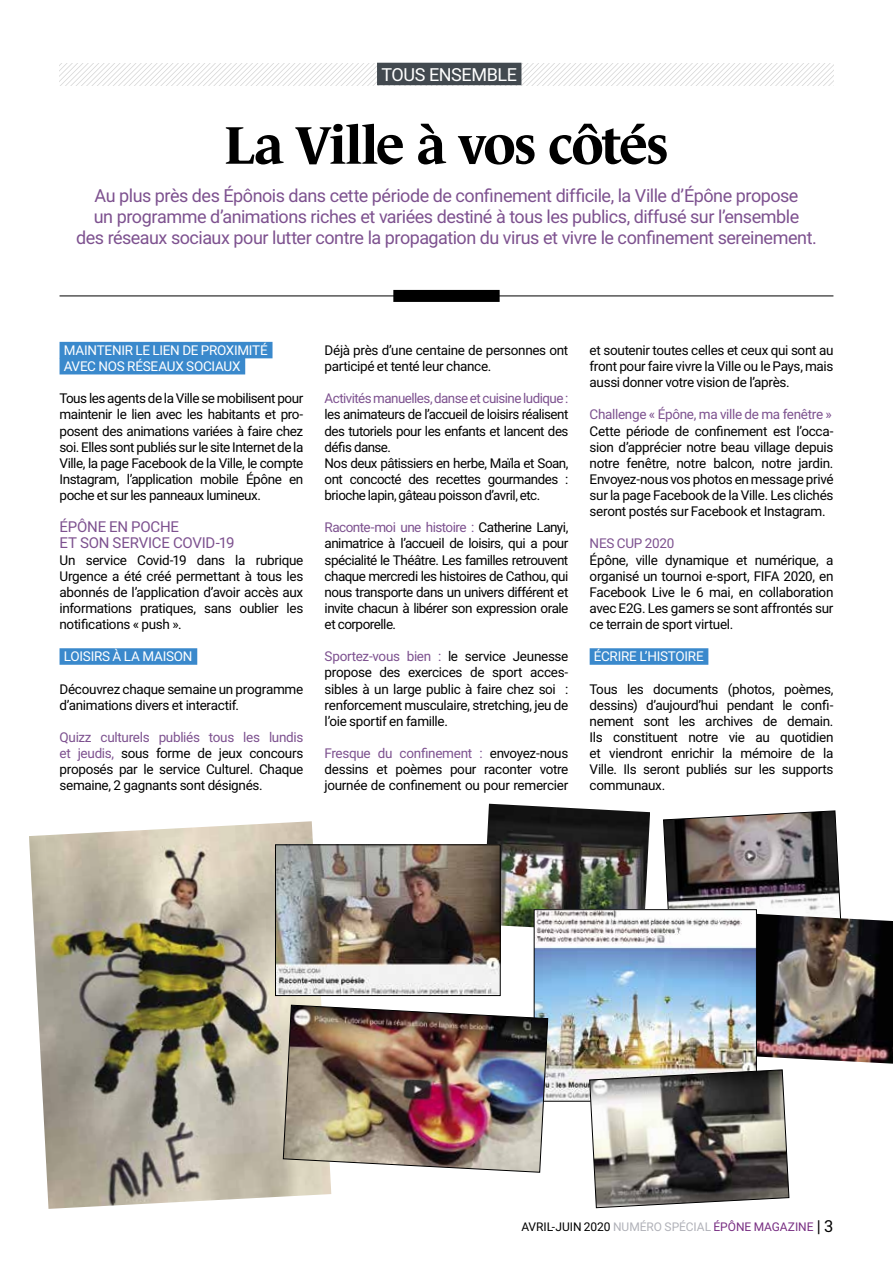
<style>
.page{position:relative;width:893px;height:1263px;background:#fff}
.page>*{position:absolute;margin:0;border:0;box-sizing:border-box;transform-origin:0 0}
.t1{font:700 54px "Le Monde Journal Std";letter-spacing:-.03em;color:#000}
.t2{font:18px/21px "Roboto";letter-spacing:-.025em;color:#7d518f;text-align:center}
.t3{font:18px "Roboto";letter-spacing:-.025em;color:#fff}
.t4{font:15px/16.2px "Roboto";letter-spacing:-.015em;color:#7d518f}
.t5{font:13.5px/16px "Roboto";letter-spacing:-.025em;color:#000;text-align:justify}
.t6{font:13.5px "Roboto";letter-spacing:-.03em;color:#7d518f}
.t7{font:13.5px/16px "Roboto";letter-spacing:-.02em;color:#fff}
.t8{font:12px "Roboto";letter-spacing:-.005em;color:#b1b2b9}
.t9{font:12px "Roboto";color:#000}
.s1{color:#7d518f}
.s2{color:#000}
.s3{color:#782e82}
.s4{font-size:16.5px;color:#000}
</style>
<div class="page">
<svg style="left:663px;top:810px;width:178px;height:103px;background:#7c7676"></svg>
<img style="left:757px;top:913px;width:136px;height:151px">
<svg style="left:60px;top:64px;width:773px;height:21px"></svg>
<div style="left:377px;top:63px;width:144px;height:22px;background:#42494f"></div>
<hr style="left:60px;top:296px;width:773px;height:1px;background:#000">
<div style="left:393px;top:290px;width:107px;height:12px;background:#000"></div>
<div style="left:60px;top:342px;width:212px;height:16px;background:#3a89cc"></div>
<div style="left:60px;top:358px;width:185px;height:16px;background:#3a89cc"></div>
<div style="left:60px;top:648px;width:137px;height:17px;background:#3a89cc"></div>
<div style="left:590px;top:648px;width:118px;height:17px;background:#3a89cc"></div>
<img style="left:29px;top:821px;width:302px;height:388px">
<img style="left:483px;top:804px;width:167px;height:129px">
<img style="left:277px;top:847px;width:221px;height:147px">
<div style="left:275px;top:845px;width:225px;height:151px;border:1px solid #000"></div>
<img style="left:536px;top:911px;width:219px;height:188px">
<div style="left:534px;top:909px;width:223px;height:192px;border:1px solid #000"></div>
<svg style="left:589px;top:1069px;width:200px;height:139px"></svg>
<img style="left:283px;top:1005px;width:265px;height:167px">
<h2 class="t3" style="left:381px;top:62px;width:137px">TOUS ENSEMBLE</h2>
<h1 class="t1" style="left:224px;top:115px;width:446px">La Ville à vos côtés</h1>
<p class="t2" style="left:76px;top:184px;width:742px">Au plus près des Épônois dans cette période de confinement difficile, la Ville d’Épône propose<br>un programme d’animations riches et variées destiné à tous les publics, diffusé sur l’ensemble<br>des réseaux sociaux pour lutter contre la propagation du virus et vivre le confinement sereinement.</p>
<p class="t7" style="left:64px;top:342px;width:205px">MAINTENIR LE LIEN DE PROXIMITÉ<br>AVEC NOS RÉSEAUX SOCIAUX</p>
<p class="t5" style="left:60px;top:390px;width:245px">Tous les agents de la Ville se mobilisent pour maintenir le lien avec les habitants et pro&shy;posent des animations variées à faire chez soi. Elles sont publiés sur le site Internet de la Ville, la page Facebook de la Ville, le compte Instagram, l’application mobile Épône en poche et sur les panneaux lumineux.</p>
<p class="t4" style="left:60px;top:518px;width:177px">ÉPÔNE EN POCHE<br>ET SON SERVICE COVID-19</p>
<p class="t5" style="left:60px;top:551px;width:245px">Un service Covid-19 dans la rubrique Urgence a été créé permettant à tous les abonnés de l’application d’avoir accès aux informations pratiques, sans oublier les notifications « push ».</p>
<p class="t7" style="left:64px;top:648px;width:130px">LOISIRS À LA MAISON</p>
<p class="t5" style="left:60px;top:680px;width:245px">Découvrez chaque semaine un programme d’animations divers et interactif.</p>
<p class="t5" style="left:60px;top:729px;width:245px"><span class="s1">Quizz culturels publiés tous les lundis et jeudis,</span> sous forme de jeux concours proposés par le service Culturel. Chaque semaine, 2 gagnants sont désignés.</p>
<p class="t5" style="left:325px;top:342px;width:245px">Déjà près d’une centaine de personnes ont participé et tenté leur chance.</p>
<p class="t6" style="left:325px;top:389px;width:245px">Activités manuelles, danse et cuisine ludique :</p>
<p class="t5" style="left:325px;top:406px;width:245px;text-align:left">les animateurs de l’accueil de loisirs réalisent des tutoriels pour les enfants et lancent des défis danse.<br>Nos deux pâtissiers en herbe, Maïla et Soan, ont concocté des recettes gourmandes : brioche lapin, gâteau poisson d’avril, etc.</p>
<p class="t5" style="left:325px;top:519px;width:245px"><span class="s1">Raconte-moi une histoire :</span> Catherine Lanyi, animatrice à l’accueil de loisirs, qui a pour spécialité le Théâtre. Les familles retrouvent chaque mercredi les histoires de Cathou, qui nous transporte dans un univers différent et invite chacun à libérer son expression orale et corporelle.</p>
<p class="t5" style="left:325px;top:648px;width:245px"><span class="s1">Sportez-vous bien :</span> le service Jeunesse propose des exercices de sport acces&shy;sibles à un large public à faire chez soi : renforcement musculaire, stretching, jeu de l’oie sportif en famille.</p>
<p class="t5" style="left:325px;top:745px;width:245px"><span class="s1">Fresque du confinement :</span> envoyez-nous dessins et poèmes pour raconter votre journée de confinement ou pour remercier</p>
<p class="t5" style="left:590px;top:342px;width:245px">et soutenir toutes celles et ceux qui sont au front pour faire vivre la Ville ou le Pays, mais aussi donner votre vision de l’après.</p>
<p class="t6" style="left:590px;top:405px;width:244px">Challenge « Épône, ma ville de ma fenêtre »</p>
<p class="t5" style="left:590px;top:422px;width:245px">Cette période de confinement est l’occa&shy;sion d’apprécier notre beau village depuis notre fenêtre, notre balcon, notre jardin.<br>Envoyez-nous vos photos en message privé sur la page Facebook de la Ville. Les clichés seront postés sur Facebook et Instagram.</p>
<p class="t6" style="left:590px;top:534px;width:86px">NES CUP 2020</p>
<p class="t5" style="left:590px;top:551px;width:245px">Épône, ville dynamique et numérique, a organisé un tournoi e-sport, FIFA 2020, en Facebook Live le 6 mai, en collaboration avec E2G. Les gamers se sont affrontés sur ce terrain de sport virtuel.</p>
<p class="t7" style="left:594px;top:648px;width:111px">ÉCRIRE L’HISTOIRE</p>
<p class="t5" style="left:590px;top:680px;width:245px">Tous les documents (photos, poèmes, dessins) d’aujourd’hui pendant le confi&shy;nement sont les archives de demain.<br>Ils constituent notre vie au quotidien et viendront enrichir la mémoire de la Ville. Ils seront publiés sur les supports communaux.</p>
<p class="t9" style="left:521px;top:1219px;width:48px">avril-juin</p>
<p class="t8" style="left:584px;top:1219px;width:251px"><span class="s2">2020</span> NUMÉRO SPÉCIAL <span class="s3">ÉPÔNE MAGAZINE</span> <span class="s4">| 3</span></p>
</div>
